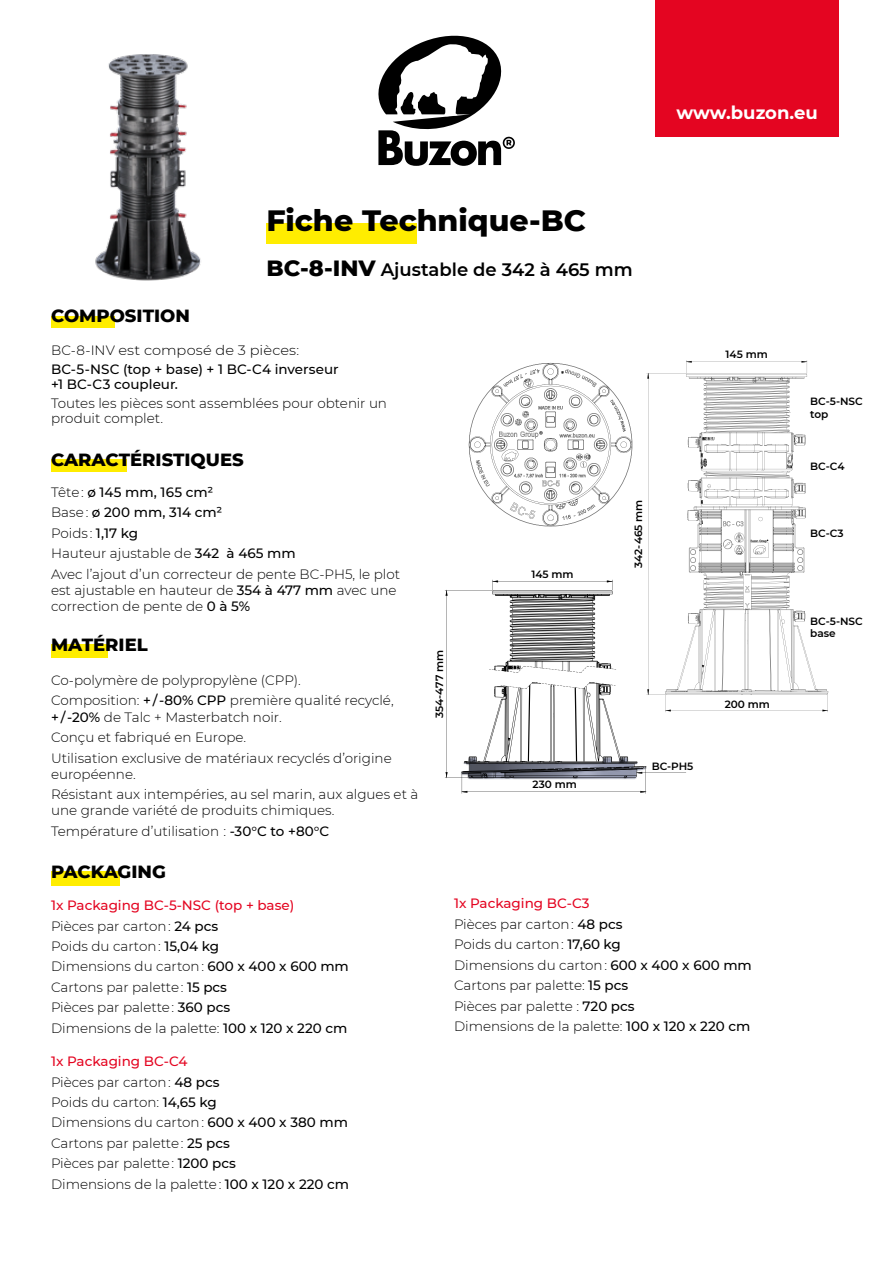
<style>
.page{position:relative;width:893px;height:1263px;background:#fff}
.page>*{position:absolute;margin:0;border:0;box-sizing:border-box;transform-origin:0 0}
.t1{font:800 30px "Montserrat";color:#000}
.t2{font:800 18px "Montserrat";color:#000}
.t3{font:600 18px "Montserrat";color:#000}
.t4{font:700 18px "Montserrat";color:#fff}
.t5{font:300 13.5px/20.4px "Montserrat";color:#000}
.t6{font:500 13.5px/15px "Montserrat";letter-spacing:.005em;color:#000}
.t7{font:600 10.5px/12.6px "Montserrat";color:#000}
.s1{font-weight:800;font-size:22.5px}
.s2{font-weight:500}
.s3{font-weight:500;color:#e40521}
</style>
<div class="page">
<div style="left:266px;top:223px;width:151px;height:20px;background:#ffed00"></div>
<div style="left:51px;top:871px;width:68px;height:14px;background:#ffed00"></div>
<div style="left:51px;top:317px;width:64px;height:11px;background:#ffed00"></div>
<div style="left:655px;top:0;width:184px;height:137px;background:#e40521"></div>
<img style="left:95px;top:54px;width:106px;height:227px">
<svg style="left:378px;top:35px;width:137px;height:131px"></svg>
<div style="left:51px;top:644px;width:56px;height:14px;background:#ffed00"></div>
<div style="left:51px;top:459px;width:76px;height:13px;background:#ffed00"></div>
<svg style="left:686px;top:361px;width:142px;height:350px"></svg>
<svg style="left:686px;top:373px;width:142px;height:322px"></svg>
<svg style="left:445px;top:363px;width:241px;height:431px"></svg>
<h2 class="t4" style="left:677px;top:100px;width:143px">www.buzon.eu</h2>
<h1 class="t1" style="left:266px;top:199px;width:321px">Fiche Technique-BC</h1>
<h2 class="t3" style="left:266px;top:256px;width:368px"><span class="s1">BC-8-INV</span> Ajustable de 342 à 465 mm</h2>
<h2 class="t2" style="left:51px;top:303px;width:140px">COMPOSITION</h2>
<p class="t5" style="left:51px;top:339px;width:250px">BC-8-INV est composé de 3 pièces:</p>
<p class="t6" style="left:51px;top:361px;width:289px">BC-5-NSC (top + base) + 1 BC-C4 inverseur +1 BC-C3 coupleur.</p>
<p class="t5" style="left:51px;top:395px;width:338px;line-height:15px">Toutes les pièces sont assemblées pour obtenir un produit complet.</p>
<h2 class="t2" style="left:51px;top:446px;width:194px">CARACTÉRISTIQUES</h2>
<p class="t5" style="left:51px;top:481px;width:351px">Tête : <span class="s2">ø 145 mm, 165 cm²<br></span>Base : <span class="s2">ø 200 mm, 314 cm²<br></span>Poids : <span class="s2">1,17 kg<br></span>Hauteur ajustable de <span class="s2">342 à 465 mm<br></span>Avec l’ajout d’un correcteur de pente BC-PH5, le plot</p>
<p class="t5" style="left:51px;top:582px;width:347px;line-height:16.2px">est ajustable en hauteur de <span class="s2">354 à 477 mm</span> avec une correction de pente de <span class="s2">0 à 5%</span></p>
<h2 class="t2" style="left:51px;top:631px;width:98px">MATÉRIEL</h2>
<p class="t5" style="left:51px;top:669px;width:344px">Co-polymère de polypropylène (CPP).<br>Composition: <span class="s2">+ / -80% CPP</span> première qualité recyclé,</p>
<p class="t5" style="left:51px;top:706px;width:342px"><span class="s2">+ / -20%</span> de Talc + Masterbatch noir.<br>Conçu et fabriqué en Europe.<br>Utilisation exclusive de matériaux recyclés d’origine</p>
<p class="t5" style="left:51px;top:763px;width:369px">européenne.<br>Résistant aux intempéries, au sel marin, aux algues et à</p>
<p class="t5" style="left:51px;top:800px;width:285px">une grande variété de produits chimiques.<br>Température d’utilisation : <span class="s2">-30°C to +80°C</span></p>
<p class="t7" style="left:433px;top:718px;width:69px;rotate:-90deg">354-477 mm</p>
<p class="t7" style="left:531px;top:568px;width:44px">145 mm</p>
<p class="t7" style="left:632px;top:568px;width:70px;rotate:-90deg">342-465 mm</p>
<p class="t7" style="left:533px;top:778px;width:46px">230 mm</p>
<p class="t7" style="left:652px;top:759px;width:43px">BC-PH5</p>
<p class="t7" style="left:726px;top:348px;width:44px">145 mm</p>
<p class="t7" style="left:725px;top:698px;width:47px">200 mm</p>
<p class="t7" style="left:810px;top:395px;width:54px">BC-5-NSC top</p>
<p class="t7" style="left:810px;top:459px;width:36px">BC-C4</p>
<p class="t7" style="left:810px;top:527px;width:35px">BC-C3</p>
<p class="t7" style="left:810px;top:614px;width:54px">BC-5-NSC base</p>
<h2 class="t2" style="left:51px;top:858px;width:116px">PACKAGING</h2>
<p class="t5" style="left:51px;top:895px;width:299px"><span class="s3">1x Packaging BC-5-NSC (top + base)<br></span>Pièces par carton : <span class="s2">24 pcs<br></span>Poids du carton : <span class="s2">15,04 kg<br></span>Dimensions du carton : <span class="s2">600 x 400 x 600 mm<br></span>Cartons par palette : <span class="s2">15 pcs<br></span>Pièces par palette : <span class="s2">360 pcs<br></span>Dimensions de la palette: <span class="s2">100 x 120 x 220 cm</span></p>
<p class="t5" style="left:51px;top:1051px;width:300px"><span class="s3">1x Packaging BC-C4<br></span>Pièces par carton : <span class="s2">48 pcs<br></span>Poids du carton: <span class="s2">14,65 kg<br></span>Dimensions du carton : <span class="s2">600 x 400 x 380 mm<br></span>Cartons par palette : <span class="s2">25 pcs<br></span>Pièces par palette : <span class="s2">1200 pcs<br></span>Dimensions de la palette : <span class="s2">100 x 120 x 220 cm</span></p>
<p class="t5" style="left:454px;top:893px;width:299px"><span class="s3">1x Packaging BC-C3<br></span>Pièces par carton : <span class="s2">48 pcs<br></span>Poids du carton : <span class="s2">17,60 kg<br></span>Dimensions du carton : <span class="s2">600 x 400 x 600 mm<br></span>Cartons par palette: <span class="s2">15 pcs<br></span>Pièces par palette : <span class="s2">720 pcs<br></span>Dimensions de la palette: <span class="s2">100 x 120 x 220 cm</span></p>
</div>
